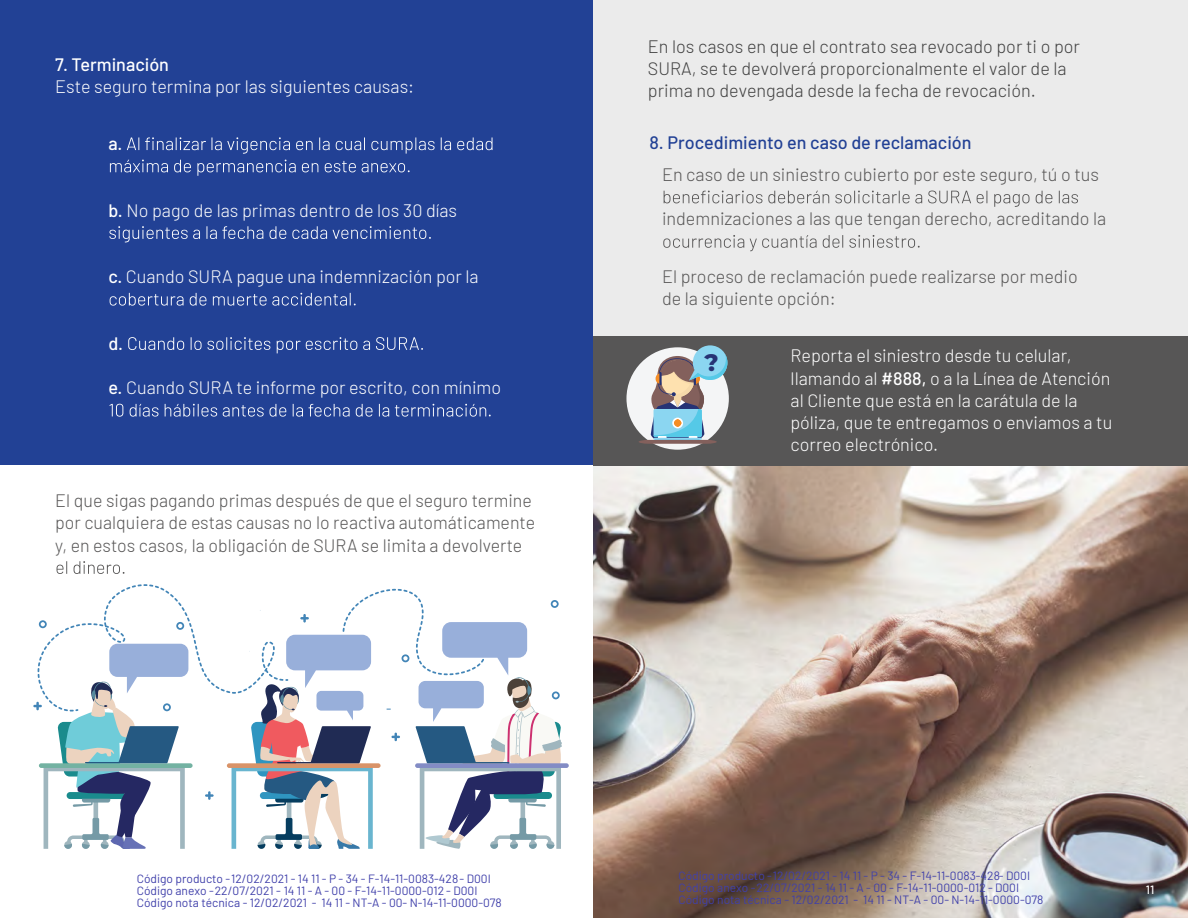
<style>
.page{position:relative;width:1188px;height:918px;background:#fff}
.page>*{position:absolute;margin:0;border:0;box-sizing:border-box;transform-origin:0 0}
.t1{font:800 23.7px "Montserrat";color:#263375}
.t2{font:300 18px/22.2px "Barlow";color:#575656}
.t3{font:300 18px/22.2px "Barlow";color:#fff}
.t4{font:300 18px/22.2px "Barlow";color:#404040}
.t5{font:500 18px "Barlow";color:#224195}
.t6{font:500 18px "Barlow";color:#fff}
.t7{font:12px/12px "Barlow";color:#4040aa}
.t8{font:500 12px "Barlow";color:#fff}
.s1{font-weight:500}
</style>
<div class="page">
<div style="left:0;top:0;width:593px;height:465px;background:#224195"></div>
<svg style="left:127px;top:137px;width:366px;height:17px"></svg>
<svg style="left:110px;top:160px;width:300px;height:16px"></svg>
<svg style="left:109px;top:226px;width:322px;height:17px"></svg>
<svg style="left:110px;top:293px;width:246px;height:13px"></svg>
<svg style="left:128px;top:337px;width:295px;height:16px"></svg>
<svg style="left:109px;top:404px;width:382px;height:13px"></svg>
<svg style="left:57px;top:561px;width:67px;height:13px"></svg>
<div style="left:415px;top:763px;width:154px;height:5px;background:#838cc5;border-radius:2px"></div>
<svg style="left:33px;top:584px;width:529px;height:265px"></svg>
<div style="left:593px;top:0;width:595px;height:918px;background:#ebebeb"></div>
<div style="left:593px;top:336px;width:595px;height:129px;background:#575656"></div>
<svg style="left:664px;top:191px;width:414px;height:16px"></svg>
<svg style="left:663px;top:235px;width:257px;height:16px"></svg>
<div style="left:626px;top:347px;width:103px;height:103px;background:#f4f5f6;border-radius:50%"></div>
<svg style="left:639px;top:345px;width:88px;height:99px"></svg>
<img style="left:593px;top:467px;width:595px;height:451px">
<h2 class="t6" style="left:55px;top:52px;width:115px">7. Terminación</h2>
<h2 class="t3" style="left:55px;top:74px;width:360px">Este seguro termina por las siguientes causas:</h2>
<h2 class="t6" style="left:108px;top:130px;width:16px">a.</h2>
<h2 class="t3" style="left:108px;top:198px;width:350px"><span class="s1">b.</span> No pago de las primas dentro de los 30 días</h2>
<h2 class="t3" style="left:108px;top:264px;width:372px"><span class="s1">c.</span> Cuando SURA pague una indemnización por la</h2>
<h2 class="t6" style="left:108px;top:330px;width:16px">d.</h2>
<h2 class="t3" style="left:108px;top:375px;width:394px"><span class="s1">e.</span> Cuando SURA te informe por escrito, con mínimo</h2>
<h2 class="t2" style="left:55px;top:488px;width:481px">El que sigas pagando primas después de que el seguro termine por cualquiera de estas causas no lo reactiva automáticamente y, en estos casos, la obligación de SURA se limita a devolverte</h2>
<h2 class="t4" style="left:648px;top:34px;width:434px">En los casos en que el contrato sea revocado por ti o por<br>SURA, se te devolverá proporcionalmente el valor de la prima no devengada desde la fecha de revocación.</h2>
<h2 class="t5" style="left:649px;top:129px;width:324px">8. Procedimiento en caso de reclamación</h2>
<h2 class="t2" style="left:662px;top:162px;width:439px">En caso de un siniestro cubierto por este seguro, tú o tus</h2>
<h2 class="t2" style="left:662px;top:207px;width:446px">indemnizaciones a las que tengan derecho, acreditando la</h2>
<h2 class="t2" style="left:662px;top:264px;width:417px">El proceso de reclamación puede realizarse por medio de la siguiente opción:</h2>
<h1 class="t1" style="left:704px;top:345px;width:16px">?</h1>
<h2 class="t3" style="left:791px;top:344px;width:323px">Reporta el siniestro desde tu celular, llamando al <span class="s1">#888,</span> o a la Línea de Atención al Cliente que está en la carátula de la póliza, que te entregamos o enviamos a tu correo electrónico.</h2>
<p class="t7" style="left:137px;top:872px;width:367px">Código producto - 12/02/2021 - 14 11 - P - 34 - F-14-11-0083-428 - D00I<br>Código anexo - 22/07/2021 - 14 11 - A - 00 - F-14-11-0000-012 - D00I<br>Código nota técnica - 12/02/2021 - 14 11 - NT-A - 00- N-14-11-0000-078</p>
<p class="t7" style="left:679px;top:868px;width:367px">Código producto - 12/02/2021 - 14 11 - P - 34 - F-14-11-0083-428- D00I<br>Código anexo - 22/07/2021 - 14 11 - A - 00 - F-14-11-0000-012 - D00I<br>Código nota técnica - 12/02/2021 - 14 11 - NT-A - 00- N-14-11-0000-078</p>
<p class="t8" style="left:1146px;top:881px;width:10px">11</p>
</div>
